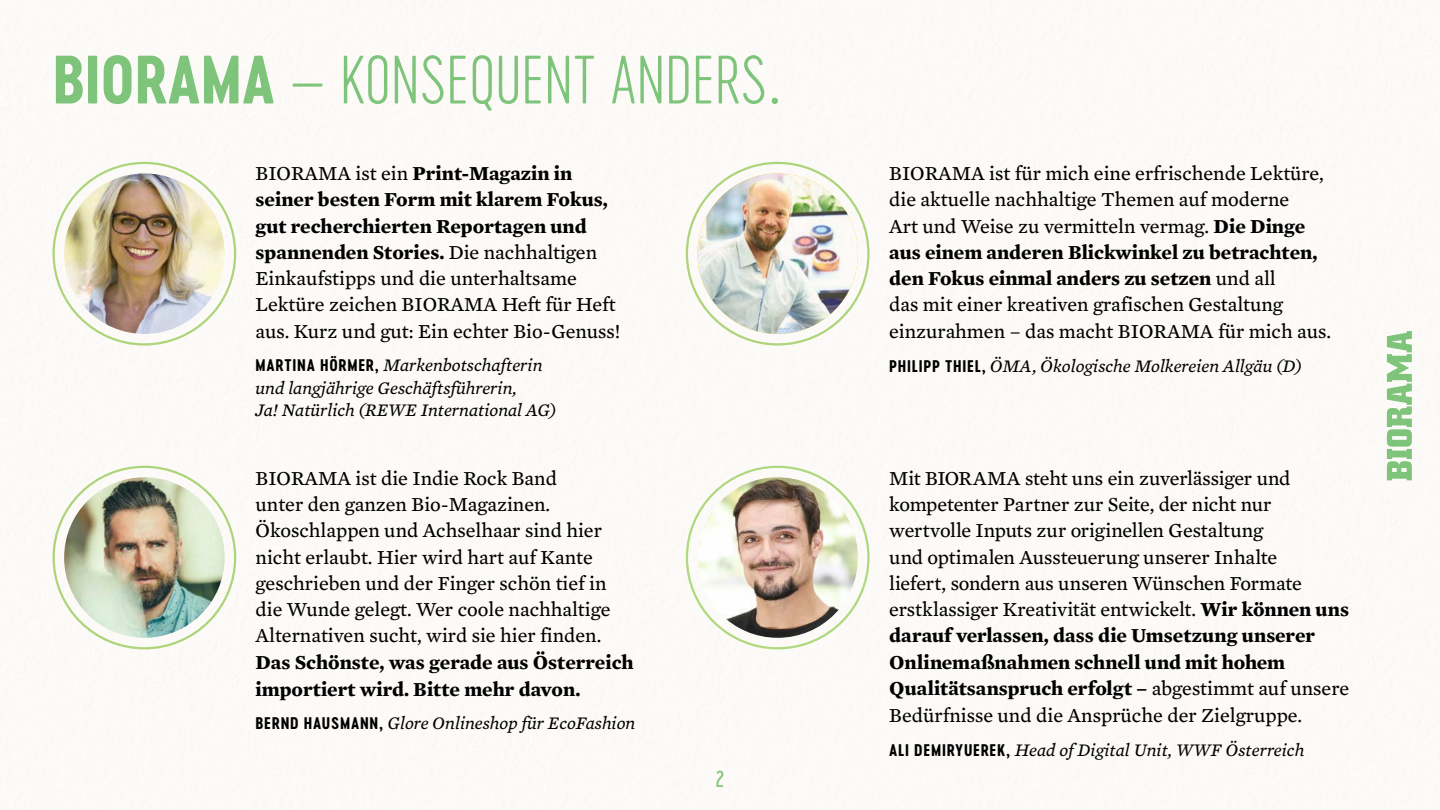
<style>
.page{position:relative;width:1440px;height:810px;background:#fff}
.page>*{position:absolute;margin:0;border:0;box-sizing:border-box;transform-origin:0 0}
.t1{font:63.75px "Cervo Neue Thin Neue";color:#80c87f}
.t2{font:21.6px "Cervo Neue Regular Neue";color:#80c87f}
.t3{font:20.25px/26.2px "Mercury Text G3";color:#000}
.t4{font:700 20.25px/27px "Mercury Text G3";color:#000}
.t5{font:italic 18px/22.5px "Mercury Text G3";color:#000}
.s1{font-family:"Cervo Neue Bold Neue"}
.s2{font-weight:700}
.s3{font-family:"Cervo Neue Bold Neue";font-style:normal;font-size:15.75px}
</style>
<div class="page">
<img style="left:0;top:4px;width:1440px;height:806px">
<img style="left:697px;top:173px;width:161px;height:161px;border-radius:80px">
<img style="left:64px;top:173px;width:161px;height:161px;border-radius:80px">
<img style="left:64px;top:477px;width:161px;height:161px;border-radius:80px">
<img style="left:697px;top:477px;width:161px;height:161px;border-radius:80px">
<h1 class="t1" style="left:52px;top:39px;width:730px"><span class="s1">BIORAMA</span> – KONSEQUENT ANDERS.</h1>
<p class="t3" style="left:256px;top:160px;width:367px">BIORAMA ist ein <span class="s2">Print-Magazin in seiner besten Form mit klarem Fokus, gut recherchierten Reportagen und spannenden Stories.</span> Die nachhaltigen Einkaufstipps und die unterhaltsame Lektüre zeichen BIORAMA Heft für Heft aus. Kurz und gut: Ein echter Bio-Genuss!</p>
<p class="t5" style="left:256px;top:354px;width:303px"><span class="s3">MARTINA HÖRMER,</span> Markenbotschafterin und langjährige Geschäftsführerin,<br>Ja! Natürlich (REWE International AG)</p>
<p class="t3" style="left:256px;top:465px;width:356px">BIORAMA ist die Indie Rock Band<br>unter den ganzen Bio-Magazinen.<br>Ökoschlappen und Achselhaar sind hier nicht erlaubt. Hier wird hart auf Kante geschrieben und der Finger schön tief in die Wunde gelegt. Wer coole nachhaltige Alternativen sucht, wird sie hier finden.</p>
<p class="t4" style="left:256px;top:648px;width:380px">Das Schönste, was gerade aus Österreich importiert wird. Bitte mehr davon.</p>
<p class="t5" style="left:256px;top:712px;width:381px"><span class="s3">BERND HAUSMANN,</span> Glore Onlineshop für EcoFashion</p>
<p class="t2" style="left:716px;top:765px;width:10px">2</p>
<p class="t3" style="left:889px;top:160px;width:443px">BIORAMA ist für mich eine erfrischende Lektüre, die aktuelle nachhaltige Themen auf moderne<br>Art und Weise zu vermitteln vermag. <span class="s2">Die Dinge aus einem anderen Blickwinkel zu betrachten, den Fokus einmal anders zu setzen</span> und all<br>das mit einer kreativen grafischen Gestaltung einzurahmen – das macht BIORAMA für mich aus.</p>
<p class="t5" style="left:889px;top:355px;width:415px"><span class="s3">PHILIPP THIEL,</span> ÖMA, Ökologische Molkereien Allgäu (D)</p>
<p class="t3" style="left:889px;top:465px;width:461px">Mit BIORAMA steht uns ein zuverlässiger und kompetenter Partner zur Seite, der nicht nur wertvolle Inputs zur originellen Gestaltung<br>und optimalen Aussteuerung unserer Inhalte<br>liefert, sondern aus unseren Wünschen Formate erstklassiger Kreativität entwickelt. <span class="s2">Wir können uns darauf verlassen, dass die Umsetzung unserer Onlinemaßnahmen schnell und mit hohem Qualitätsanspruch erfolgt –</span> abgestimmt auf unsere Bedürfnisse und die Ansprüche der Zielgruppe.</p>
<p class="t5" style="left:889px;top:738px;width:417px"><span class="s3">ALI DEMIRYUEREK,</span> Head of Digital Unit, WWF Österreich</p>
</div>
